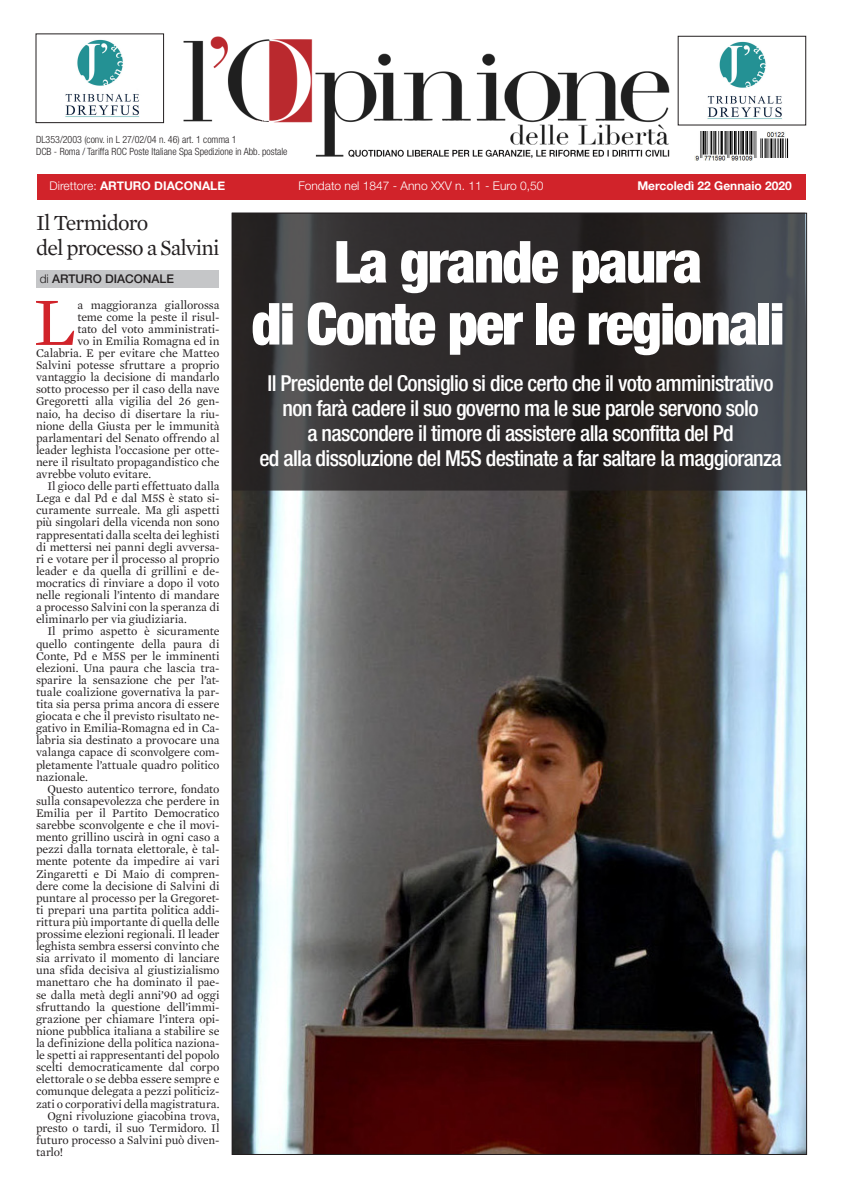
<style>
.page{position:relative;width:842px;height:1191px;background:#fff}
.page>*{position:absolute;margin:0;border:0;box-sizing:border-box;transform-origin:0 0}
.t1{font:69px "Mercury Text G1";color:#d1232a}
.t2{font:900 condensed 58px "Helvetica Neue LT Std";letter-spacing:-.03em;color:#fff}
.t3{font:500 condensed 22px "Helvetica Neue LT Std";letter-spacing:-.03em;color:#fff}
.t4{font:22px "Mercury Text G1";letter-spacing:-.04em;color:#231f20}
.t5{font:12px/12.1px "Mercury Text G1";letter-spacing:-.01em;color:#231f20;text-align:justify}
.t6{font:700 12px "Helvetica Neue";color:#fff}
.t7{font:300 12px "Helvetica Neue";color:#fff}
.t8{font:500 12px "Helvetica Neue";color:#231f20}
.t9{font:300 condensed 10px "Helvetica Neue LT Std";color:#231f20}
.s1{font-weight:300}
</style>
<div class="page">
<img style="left:234px;top:490px;width:571px;height:663px">
<img style="left:65px;top:39px;width:75px;height:78px">
<div style="left:36px;top:34px;width:128px;height:89px;border:1px solid #231f20"></div>
<img style="left:183px;top:36px;width:487px;height:122px">
<div style="left:36px;top:174px;width:769px;height:25px;background:#d1232a"></div>
<div style="left:36px;top:270px;width:183px;height:18px;background:#c5c6c8"></div>
<img style="left:694px;top:132px;width:95px;height:29px">
<img style="left:707px;top:41px;width:75px;height:78px">
<div style="left:678px;top:36px;width:128px;height:89px;border:1px solid #231f20"></div>
<svg style="left:232px;top:213px;width:575px;height:277px;background:#323031"></svg>
<p class="t9" style="left:36px;top:134px;width:202px">DL353/2003 (conv. in L 27/02/04 n. 46) art. 1 comma 1</p>
<p class="t9" style="left:36px;top:146px;width:253px">DCB - Roma / Tariffa ROC Poste Italiane Spa Spedizione in Abb. postale</p>
<p class="t6" style="left:50px;top:178px;width:177px"><span class="s1">Direttore:</span> ARTURO DIACONALE</p>
<p class="t7" style="left:298px;top:179px;width:247px">Fondato nel 1847 - Anno XXV n. 11 - Euro 0,50</p>
<p class="t6" style="left:637px;top:178px;width:156px">Mercoledì 22 Gennaio 2020</p>
<p class="t4" style="left:36px;top:210px;width:114px">Il Termidoro</p>
<p class="t4" style="left:36px;top:235px;width:185px">del processo a Salvini</p>
<p class="t8" style="left:40px;top:271px;width:136px"><span class="s1">di</span> ARTURO DIACONALE</p>
<p class="t1" style="left:34px;top:281px;width:44px">L</p>
<p class="t5" style="left:77px;top:298px;width:144px">a maggioranza giallorossa</p>
<p class="t5" style="left:77px;top:311px;width:144px">teme come la peste il risul-</p>
<p class="t5" style="left:77px;top:323px;width:144px">tato del voto amministrati-</p>
<p class="t5" style="left:77px;top:335px;width:144px">vo in Emilia Romagna ed in</p>
<p class="t5" style="left:36px;top:347px;width:185px">Calabria. E per evitare che Matteo</p>
<p class="t5" style="left:36px;top:359px;width:185px">Salvini potesse sfruttare a proprio</p>
<p class="t5" style="left:36px;top:371px;width:185px">vantaggio la decisione di mandarlo</p>
<p class="t5" style="left:36px;top:383px;width:185px">sotto processo per il caso della nave</p>
<p class="t5" style="left:36px;top:395px;width:185px">Gregoretti alla vigilia del 26 gen-</p>
<p class="t5" style="left:36px;top:407px;width:185px">naio, ha deciso di disertare la riu-</p>
<p class="t5" style="left:36px;top:419px;width:185px">nione della Giusta per le immunità</p>
<p class="t5" style="left:36px;top:432px;width:185px">parlamentari del Senato offrendo al</p>
<p class="t5" style="left:36px;top:444px;width:185px">leader leghista l’occasione per otte-</p>
<p class="t5" style="left:36px;top:456px;width:185px">nere il risultato propagandistico che</p>
<p class="t5" style="left:36px;top:468px;width:117px">avrebbe voluto evitare.</p>
<p class="t5" style="left:36px;top:480px;width:185px;text-indent:11px">Il gioco delle parti effettuato dalla Lega e dal Pd e dal M5S è stato si&shy;curamente surreale. Ma gli aspetti più singolari della vicenda non sono rappresentati dalla scelta dei leghisti di mettersi nei panni degli avversa&shy;ri e votare per il processo al proprio leader e da quella di grillini e de&shy;mocratics di rinviare a dopo il voto nelle regionali l’intento di mandare a processo Salvini con la speranza di eliminarlo per via giudiziaria.</p>
<p class="t5" style="left:36px;top:625px;width:185px;text-indent:11px">Il primo aspetto è sicuramente quello contingente della paura di Conte, Pd e M5S per le imminenti elezioni. Una paura che lascia tra&shy;sparire la sensazione che per l’at&shy;tuale coalizione governativa la par&shy;tita sia persa prima ancora di essere giocata e che il previsto risultato ne&shy;gativo in Emilia-Romagna ed in Ca&shy;labria sia destinato a provocare una valanga capace di sconvolgere com&shy;pletamente l’attuale quadro politico nazionale.</p>
<p class="t5" style="left:36px;top:782px;width:185px;text-indent:11px">Questo autentico terrore, fondato sulla consapevolezza che perdere in Emilia per il Partito Democratico sarebbe sconvolgente e che il movi&shy;mento grillino uscirà in ogni caso a pezzi dalla tornata elettorale, è tal&shy;mente potente da impedire ai vari Zingaretti e Di Maio di compren&shy;dere come la decisione di Salvini di puntare al processo per la Gregoret&shy;ti prepari una partita politica addi&shy;rittura più importante di quella delle prossime elezioni regionali. Il leader leghista sembra essersi convinto che sia arrivato il momento di lanciare una sfida decisiva al giustizialismo manettaro che ha dominato il pae&shy;se dalla metà degli anni’90 ad oggi sfruttando la questione dell’immi&shy;grazione per chiamare l’intera opi&shy;nione pubblica italiana a stabilire se la definizione della politica naziona&shy;le spetti ai rappresentanti del popolo scelti democraticamente dal corpo elettorale o se debba essere sempre e comunque delegata a pezzi politiciz&shy;zati o corporativi della magistratura.</p>
<p class="t5" style="left:36px;top:1109px;width:185px;text-indent:11px">Ogni rivoluzione giacobina trova, presto o tardi, il suo Termidoro. Il futuro processo a Salvini può diven&shy;tarlo!</p>
<p class="t2" style="left:334px;top:226px;width:370px">La grande paura</p>
<p class="t2" style="left:251px;top:288px;width:535px">di Conte per le regionali</p>
<p class="t3" style="left:268px;top:370px;width:507px">Il Presidente del Consiglio si dice certo che il voto amministrativo</p>
<p class="t3" style="left:283px;top:395px;width:477px">non farà cadere il suo governo ma le sue parole servono solo</p>
<p class="t3" style="left:307px;top:420px;width:428px">a nascondere il timore di assistere alla sconfitta del Pd</p>
<p class="t3" style="left:259px;top:445px;width:524px">ed alla dissoluzione del M5S destinate a far saltare la maggioranza</p>
</div>
